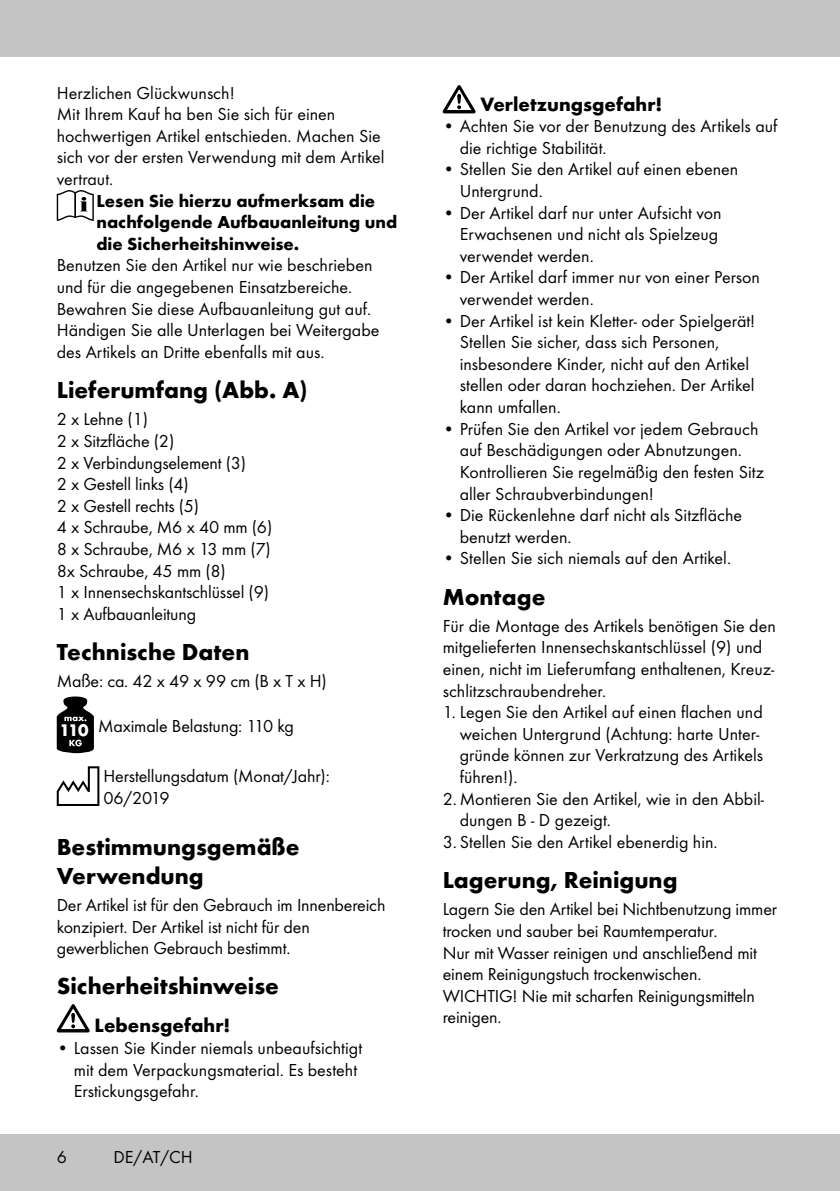
<style>
.page{position:relative;width:840px;height:1191px;background:#fff}
.page>*{position:absolute;margin:0;border:0;box-sizing:border-box;transform-origin:0 0}
.t1{font:700 24px/28.8px "Futura TOT";color:#000}
.t2{font:700 20px "Futura TOT";color:#000}
.t3{font:18px/21.6px "Futura TOT Boo";color:#000}
.t4{font:700 18px/21.6px "Futura TOT";color:#000}
</style>
<div class="page">
<div style="left:0;top:1134px;width:839px;height:57px;background:#c5c4c4"></div>
<div style="left:0;top:0;width:839px;height:57px;background:#c5c4c4"></div>
<svg style="left:57px;top:190px;width:37px;height:31px"></svg>
<svg style="left:57px;top:696px;width:37px;height:57px"></svg>
<svg style="left:57px;top:766px;width:42px;height:40px"></svg>
<svg style="left:57px;top:1004px;width:33px;height:28px"></svg>
<svg style="left:442px;top:85px;width:33px;height:28px"></svg>
<p class="t3" style="left:57px;top:82px;width:329px">Herzlichen Glückwunsch!<br>Mit Ihrem Kauf ha ben Sie sich für einen hochwertigen Artikel entschieden. Machen Sie sich vor der ersten Verwendung mit dem Artikel vertraut.</p>
<p class="t4" style="left:96px;top:189px;width:302px">Lesen Sie hierzu aufmerksam die nachfolgende Aufbauanleitung und die Sicherheitshinweise.</p>
<p class="t3" style="left:57px;top:254px;width:324px">Benutzen Sie den Artikel nur wie beschrieben und für die angegebenen Einsatzbereiche.<br>Bewahren Sie diese Aufbauanleitung gut auf.<br>Händigen Sie alle Unterlagen bei Weitergabe des Artikels an Dritte ebenfalls mit aus.</p>
<h1 class="t1" style="left:57px;top:375px;width:252px">Lieferumfang (Abb. A)</h1>
<p class="t3" style="left:57px;top:408px;width:217px">2 x Lehne (1)<br>2 x Sitzfläche (2)<br>2 x Verbindungselement (3)<br>2 x Gestell links (4)<br>2 x Gestell rechts (5)<br>4 x Schraube, M6 x 40 mm (6)<br>8 x Schraube, M6 x 13 mm (7)<br>8x Schraube, 45 mm (8)<br>1 x Innensechskantschlüssel (9)<br>1 x Aufbauanleitung</p>
<h1 class="t1" style="left:57px;top:637px;width:194px">Technische Daten</h1>
<p class="t3" style="left:57px;top:670px;width:271px">Maße: ca. 42 x 49 x 99 cm (B x T x H)</p>
<p class="t3" style="left:60px;top:715px;width:235px"><sub>110</sub> Maximale Belastung: 110 kg</p>
<p class="t3" style="left:103px;top:765px;width:227px">Herstellungsdatum (Monat/Jahr):<br>06/2019</p>
<h1 class="t1" style="left:57px;top:832px;width:244px">Bestimmungsgemäße<br>Verwendung</h1>
<p class="t3" style="left:57px;top:894px;width:330px">Der Artikel ist für den Gebrauch im Innenbereich konzipiert. Der Artikel ist nicht für den gewerblichen Gebrauch bestimmt.</p>
<h1 class="t1" style="left:57px;top:971px;width:223px">Sicherheitshinweise</h1>
<p class="t2" style="left:95px;top:1013px;width:137px">Lebensgefahr!</p>
<p class="t3" style="left:74px;top:1037px;width:290px;text-indent:-17px">• Lassen Sie Kinder niemals unbeaufsichtigt mit dem Verpackungsmaterial. Es besteht<br>Erstickungsgefahr.</p>
<p class="t3" style="left:57px;top:1146px;width:12px">6</p>
<p class="t3" style="left:113px;top:1146px;width:81px">DE/AT/CH</p>
<p class="t2" style="left:480px;top:91px;width:183px">Verletzungsgefahr!</p>
<p class="t3" style="left:459px;top:115px;width:319px;text-indent:-17px">• Achten Sie vor der Benutzung des Artikels auf die richtige Stabilität.</p>
<p class="t3" style="left:459px;top:158px;width:280px;text-indent:-17px">• Stellen Sie den Artikel auf einen ebenen<br>Untergrund.</p>
<p class="t3" style="left:459px;top:202px;width:263px;text-indent:-17px">• Der Artikel darf nur unter Aufsicht von<br>Erwachsenen und nicht als Spielzeug verwendet werden.</p>
<p class="t3" style="left:459px;top:266px;width:301px;text-indent:-17px">• Der Artikel darf immer nur von einer Person verwendet werden.</p>
<p class="t3" style="left:459px;top:310px;width:297px;text-indent:-17px">• Der Artikel ist kein Kletter- oder Spielgerät!<br>Stellen Sie sicher, dass sich Personen, insbesondere Kinder, nicht auf den Artikel stellen oder daran hochziehen. Der Artikel kann umfallen.</p>
<p class="t3" style="left:459px;top:418px;width:305px;text-indent:-17px">• Prüfen Sie den Artikel vor jedem Gebrauch auf Beschädigungen oder Abnutzungen.<br>Kontrollieren Sie regelmäßig den festen Sitz aller Schraubverbindungen!</p>
<p class="t3" style="left:459px;top:504px;width:284px;text-indent:-17px">• Die Rückenlehne darf nicht als Sitzfläche benutzt werden.</p>
<p class="t3" style="left:442px;top:547px;width:290px">• Stellen Sie sich niemals auf den Artikel.</p>
<h1 class="t1" style="left:442px;top:581px;width:104px">Montage</h1>
<p class="t3" style="left:442px;top:615px;width:334px">Für die Montage des Artikels benötigen Sie den mitgelieferten Innensechskantschlüssel (9) und einen, nicht im Lieferumfang enthaltenen, Kreuz&shy;schlitzschraubendreher.</p>
<p class="t3" style="left:459px;top:701px;width:305px;text-indent:-17px">1. Legen Sie den Artikel auf einen flachen und weichen Untergrund (Achtung: harte Unter&shy;gründe können zur Verkratzung des Artikels führen!).</p>
<p class="t3" style="left:459px;top:787px;width:306px;text-indent:-17px">2. Montieren Sie den Artikel, wie in den Abbil&shy;dungen B - D gezeigt.</p>
<p class="t3" style="left:442px;top:831px;width:276px">3. Stellen Sie den Artikel ebenerdig hin.</p>
<h1 class="t1" style="left:442px;top:865px;width:236px">Lagerung, Reinigung</h1>
<p class="t3" style="left:442px;top:898px;width:336px">Lagern Sie den Artikel bei Nichtbenutzung immer trocken und sauber bei Raumtemperatur.<br>Nur mit Wasser reinigen und anschließend mit einem Reinigungstuch trockenwischen.<br>WICHTIG! Nie mit scharfen Reinigungsmitteln reinigen.</p>
</div>
